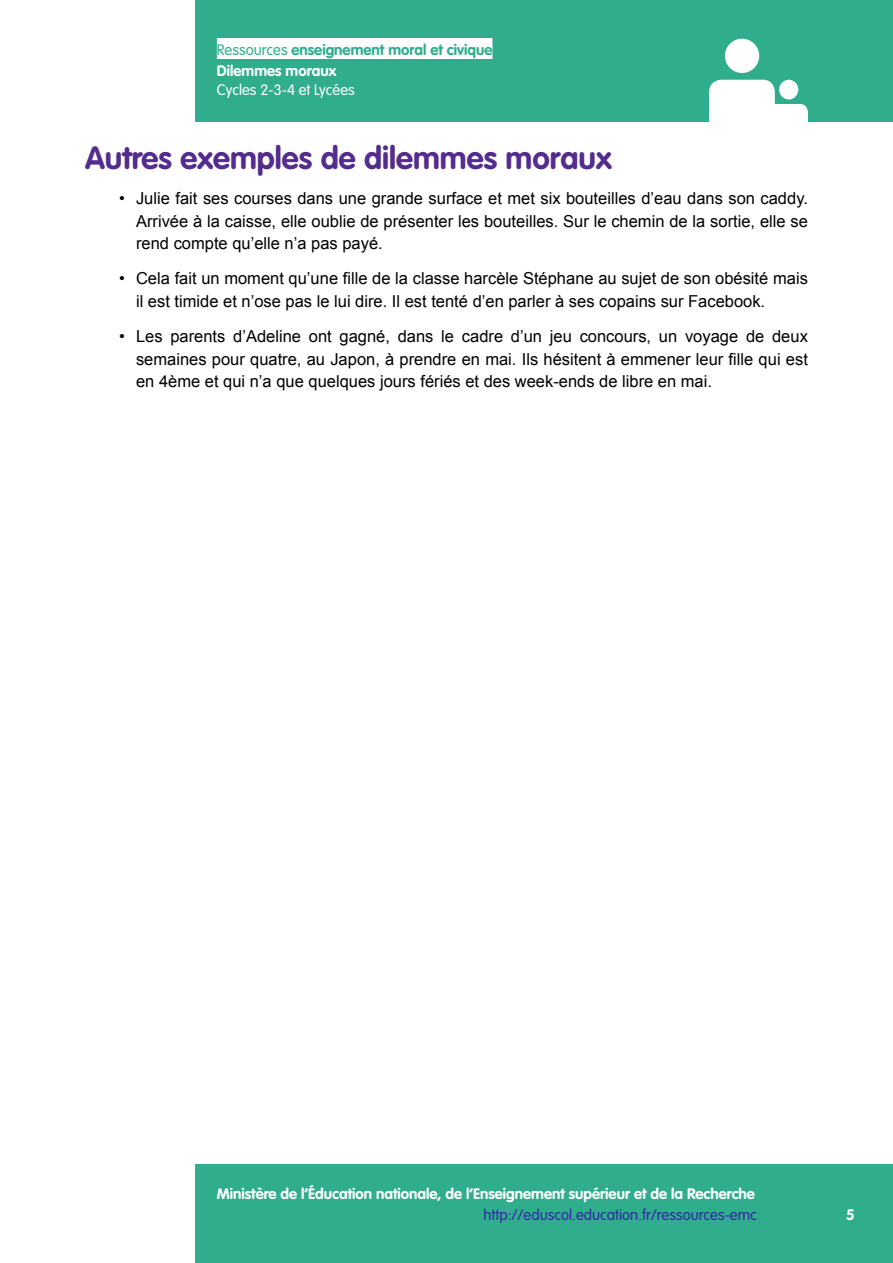
<style>
.page{position:relative;width:893px;height:1263px;background:#fff}
.page>*{position:absolute;margin:0;border:0;box-sizing:border-box;transform-origin:0 0}
.Titre_3{font:700 31.5px "VAG Rounded Std";color:#542c8d}
.t1{font:16.5px/22.5px "Arial";color:#000;text-align:justify}
.t2{font:700 15px "VAG Rounded Std";color:#fff}
.t3{font:700 15px/21px "VAG Rounded Std";color:#2fad8d}
.t4{font:300 15px "VAG Rounded Std";color:#3229a7}
.t5{font:300 15px "VAG Rounded Std";color:#fff}
.s1{font-weight:300}
.s2{color:#fff}
</style>
<div class="page">
<div style="left:196px;top:0;width:697px;height:122px;background:#2fad8d"></div>
<div style="left:779px;top:80px;width:19px;height:19px;background:#fff;border-radius:50%"></div>
<div style="left:709px;top:80px;width:66px;height:86px;background:#fff;border-radius:12px"></div>
<div style="left:758px;top:104px;width:50px;height:62px;background:#fff;border-radius:8px"></div>
<div style="left:725px;top:39px;width:34px;height:34px;background:#fff;border-radius:50%"></div>
<div style="left:217px;top:38px;width:275px;height:21px;background:#fff"></div>
<div style="left:196px;top:1164px;width:697px;height:99px;background:#2fad8d"></div>
<p class="t3" style="left:217px;top:39px;width:277px"><span class="s1">Ressources</span> enseignement moral et civique<br><span class="s2">Dilemmes moraux</span></p>
<p class="t5" style="left:217px;top:81px;width:139px">Cycles 2-3-4 et Lycées</p>
<h3 class="Titre_3" style="left:85px;top:139px;width:528px">Autres exemples de dilemmes moraux</h3>
<p class="t1" style="left:136px;top:187px;width:673px;text-indent:-17px">• Julie fait ses courses dans une grande surface et met six bouteilles d’eau dans son caddy.<br>Arrivée à la caisse, elle oublie de présenter les bouteilles. Sur le chemin de la sortie, elle se rend compte qu’elle n’a pas payé.</p>
<p class="t1" style="left:136px;top:267px;width:673px;text-indent:-17px">• Cela fait un moment qu’une fille de la classe harcèle Stéphane au sujet de son obésité mais il est timide et n’ose pas le lui dire. Il est tenté d’en parler à ses copains sur Facebook.</p>
<p class="t1" style="left:136px;top:325px;width:673px;text-indent:-17px">• Les parents d’Adeline ont gagné, dans le cadre d’un jeu concours, un voyage de deux semaines pour quatre, au Japon, à prendre en mai. Ils hésitent à emmener leur fille qui est en 4ème et qui n’a que quelques jours fériés et des week-ends de libre en mai.</p>
<p class="t2" style="left:217px;top:1185px;width:540px">Ministère de l’Éducation nationale, de l’Enseignement supérieur et de la Recherche</p>
<p class="t4" style="left:483px;top:1206px;width:275px">http://eduscol.education.fr/ressources-emc</p>
<p class="t2" style="left:846px;top:1206px;width:10px">5</p>
</div>
